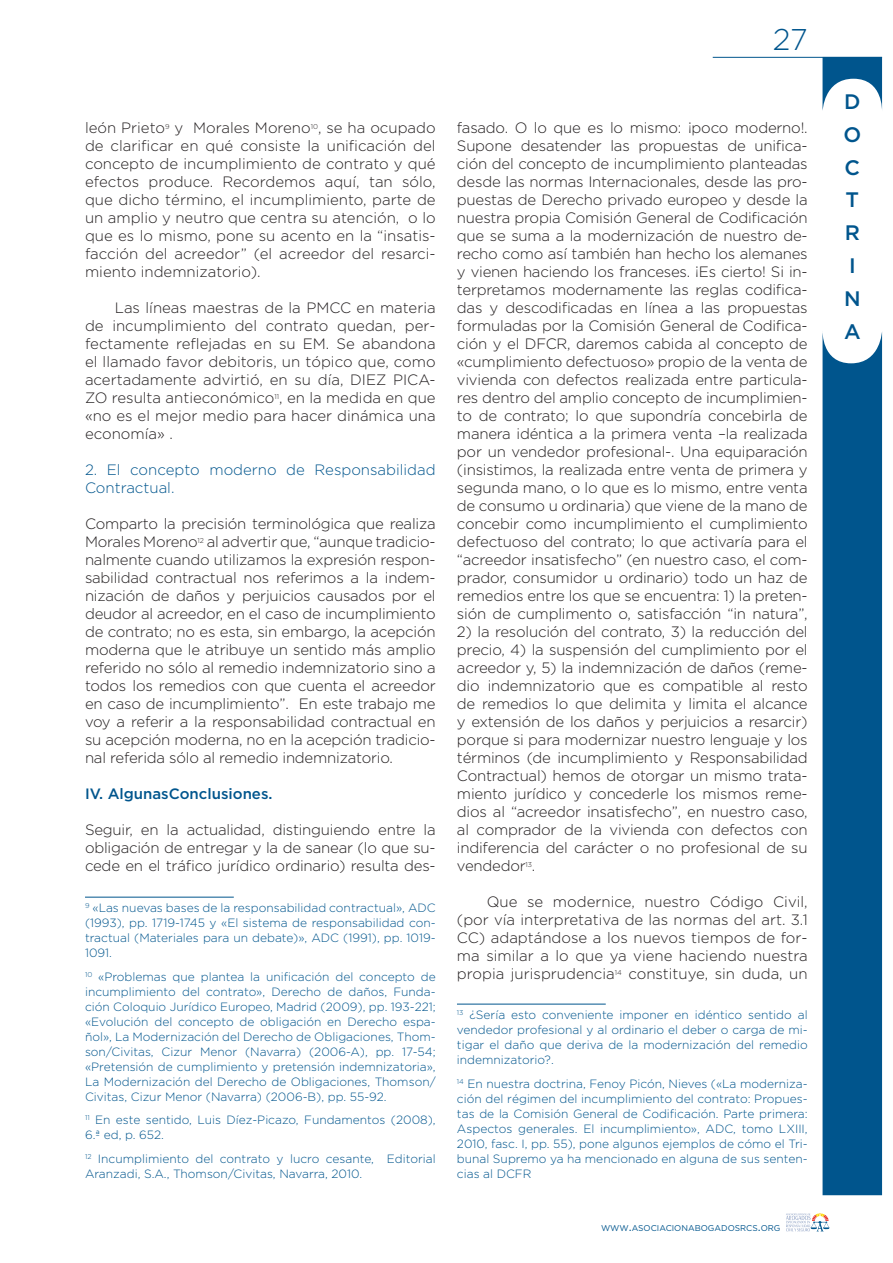
<style>
.page{position:relative;width:893px;height:1263px;background:#fff}
.page>*{position:absolute;margin:0;border:0;box-sizing:border-box;transform-origin:0 0}
.t1{font:300 30px "Gotham";color:#00558d}
.t2{font:500 21px/33px "Gotham";color:#00558d}
.t3{font:300 15px/18px "Gotham";letter-spacing:-.015em;color:#231f20;text-align:justify}
.t4{font:300 15px/18px "Gotham";color:#00558d}
.t5{font:500 15px "Gotham";color:#00558d}
.t6{font:300 12px/15px "Gotham";color:#00558d;text-align:justify}
.t7{font:8.4px "Gotham";color:#00558d}
.s1{font-size:12px}
</style>
<div class="page">
<hr style="left:713px;top:57px;width:169px;height:1px;background:#00558d">
<svg style="left:822px;top:57px;width:61px;height:53px"></svg>
<svg style="left:822px;top:332px;width:60px;height:863px;background:#236c9c"></svg>
<svg style="left:786px;top:1213px;width:43px;height:18px"></svg>
<hr style="left:85px;top:897px;width:149px;height:1px;background:#00558d">
<hr style="left:457px;top:1004px;width:149px;height:1px;background:#00558d">
<h1 class="t1" style="left:773px;top:28px;width:36px">27</h1>
<p class="t3" style="left:85px;top:120px;width:352px">león Prieto<sup>9</sup> y Morales Moreno<sup>10</sup>, se ha ocupado de clarificar en qué consiste la unificación del concepto de incumplimiento de contrato y qué efectos produce. Recordemos aquí, tan sólo, que dicho término, el incumplimiento, parte de un amplio y neutro que centra su atención, o lo que es lo mismo, pone su acento en la “insatis&shy;facción del acreedor” (el acreedor del resarci&shy;miento indemnizatorio).</p>
<p class="t3" style="left:85px;top:300px;width:352px;text-indent:30px">Las líneas maestras de la PMCC en materia de incumplimiento del contrato quedan, per&shy;fectamente reflejadas en su EM. Se abandona el llamado favor debitoris, un tópico que, como acertadamente advirtió, en su día, DIEZ PICA-ZO resulta antieconómico<sup>11</sup>, en la medida en que «no es el mejor medio para hacer dinámica una economía» .</p>
<p class="t4" style="left:85px;top:462px;width:352px">2. El concepto moderno de Responsabilidad<br>Contractual.</p>
<p class="t3" style="left:85px;top:516px;width:352px">Comparto la precisión terminológica que realiza Morales Moreno<sup>12</sup> al advertir que, “aunque tradicio&shy;nalmente cuando utilizamos la expresión respon&shy;sabilidad contractual nos referimos a la indem&shy;nización de daños y perjuicios causados por el deudor al acreedor, en el caso de incumplimiento de contrato; no es esta, sin embargo, la acepción moderna que le atribuye un sentido más amplio referido no sólo al remedio indemnizatorio sino a todos los remedios con que cuenta el acreedor en caso de incumplimiento”. En este trabajo me voy a referir a la responsabilidad contractual en su acepción moderna, no en la acepción tradicio&shy;nal referida sólo al remedio indemnizatorio.</p>
<p class="t5" style="left:85px;top:788px;width:189px">IV. AlgunasConclusiones.</p>
<p class="t3" style="left:85px;top:822px;width:352px">Seguir, en la actualidad, distinguiendo entre la obligación de entregar y la de sanear (lo que su&shy;cede en el tráfico jurídico ordinario) resulta des-</p>
<p class="t6" style="left:85px;top:901px;width:352px"><sup>9</sup> «Las nuevas bases de la responsabilidad contractual», ADC (1993), pp. 1719-1745 y «El sistema de responsabilidad con&shy;tractual (Materiales para un debate)», ADC (1991), pp. 1019- 1091.</p>
<p class="t6" style="left:85px;top:970px;width:352px"><sup>10</sup> «Problemas que plantea la unificación del concepto de incumplimiento del contrato», Derecho de daños, Funda&shy;ción Coloquio Jurídico Europeo, Madrid (2009), pp. 193-221; «Evolución del concepto de obligación en Derecho espa&shy;ñol», La Modernización del Derecho de Obligaciones, Thom&shy;son/Civitas, Cizur Menor (Navarra) (2006-A), pp. 17-54; «Pretensión de cumplimiento y pretensión indemnizatoria», La Modernización del Derecho de Obligaciones, Thomson/ Civitas, Cizur Menor (Navarra) (2006-B), pp. 55-92.</p>
<p class="t6" style="left:85px;top:1113px;width:352px"><sup>11</sup> En este sentido, Luis Díez-Picazo, Fundamentos (2008),<br>6.ª ed, p. 652.</p>
<p class="t6" style="left:85px;top:1152px;width:352px"><sup>12</sup> Incumplimiento del contrato y lucro cesante, Editorial<br>Aranzadi, S.A., Thomson/Civitas, Navarra, 2010.</p>
<p class="t3" style="left:457px;top:120px;width:352px">fasado. O lo que es lo mismo: ¡poco moderno!.<br>Supone desatender las propuestas de unifica&shy;ción del concepto de incumplimiento planteadas desde las normas Internacionales, desde las pro&shy;puestas de Derecho privado europeo y desde la nuestra propia Comisión General de Codificación que se suma a la modernización de nuestro de&shy;recho como así también han hecho los alemanes y vienen haciendo los franceses. ¡Es cierto! Si in&shy;terpretamos modernamente las reglas codifica&shy;das y descodificadas en línea a las propuestas formuladas por la Comisión General de Codifica&shy;ción y el DFCR, daremos cabida al concepto de «cumplimiento defectuoso» propio de la venta de vivienda con defectos realizada entre particula&shy;res dentro del amplio concepto de incumplimien&shy;to de contrato; lo que supondría concebirla de manera idéntica a la primera venta –la realizada por un vendedor profesional-. Una equiparación (insistimos, la realizada entre venta de primera y segunda mano, o lo que es lo mismo, entre venta de consumo u ordinaria) que viene de la mano de concebir como incumplimiento el cumplimiento defectuoso del contrato; lo que activaría para el “acreedor insatisfecho” (en nuestro caso, el com&shy;prador, consumidor u ordinario) todo un haz de remedios entre los que se encuentra: 1) la preten&shy;sión de cumplimento o, satisfacción “in natura”,</p>
<p class="t3" style="left:457px;top:624px;width:352px">2) la resolución del contrato, 3) la reducción del precio, 4) la suspensión del cumplimiento por el acreedor y, 5) la indemnización de daños (reme&shy;dio indemnizatorio que es compatible al resto de remedios lo que delimita y limita el alcance y extensión de los daños y perjuicios a resarcir) porque si para modernizar nuestro lenguaje y los términos (de incumplimiento y Responsabilidad Contractual) hemos de otorgar un mismo trata&shy;miento jurídico y concederle los mismos reme&shy;dios al “acreedor insatisfecho”, en nuestro caso, al comprador de la vivienda con defectos con indiferencia del carácter o no profesional de su vendedor<sup>13</sup>.</p>
<p class="t3" style="left:457px;top:894px;width:352px;text-indent:30px">Que se modernice, nuestro Código Civil, (por vía interpretativa de las normas del art. 3.1<br>CC) adaptándose a los nuevos tiempos de for&shy;ma similar a lo que ya viene haciendo nuestra propia jurisprudencia<sup>14</sup> constituye, sin duda, un</p>
<p class="t6" style="left:457px;top:1008px;width:352px"><sup>13</sup> ¿Sería esto conveniente imponer en idéntico sentido al vendedor profesional y al ordinario el deber o carga de mi&shy;tigar el daño que deriva de la modernización del remedio indemnizatorio?.</p>
<p class="t6" style="left:457px;top:1077px;width:352px"><sup>14</sup> En nuestra doctrina, Fenoy Picón, Nieves («La moderniza&shy;ción del régimen del incumplimiento del contrato: Propues&shy;tas de la Comisión General de Codificación. Parte primera:<br>Aspectos generales. El incumplimiento», ADC, tomo LXIII, 2010, fasc. I, pp. 55), pone algunos ejemplos de cómo el Tri&shy;bunal Supremo ya ha mencionado en alguna de sus senten&shy;cias al DCFR</p>
<p class="t7" style="left:601px;top:1226px;width:181px">WWW<span class="s1">.</span>ASOCIACIONABOGADOSRCS<span class="s1">.</span>ORG</p>
<h2 class="t2" style="left:843px;top:86px;width:19px">D<br>O<br>C<br>T<br>R<br>I<br>N<br>A</h2>
</div>
